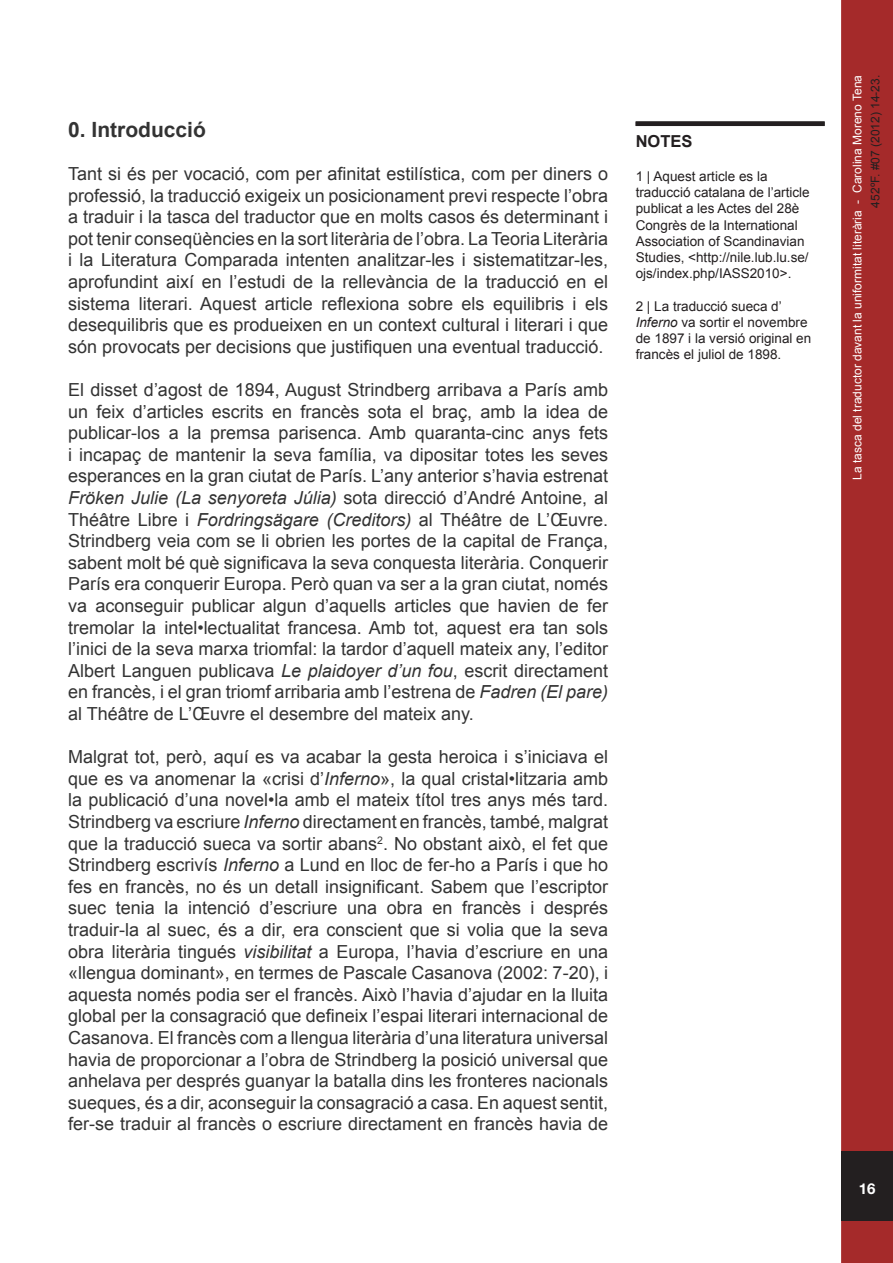
<style>
.page{position:relative;width:893px;height:1263px;background:#fff}
.page>*{position:absolute;margin:0;border:0;box-sizing:border-box;transform-origin:0 0}
.t1{font:700 21px "Arial";color:#333}
.t2{font:18px/21.6px "Arial";color:#333;text-align:justify}
.Estilo_de_párrafo_1{font:700 16.5px "Arial";color:#231f20}
.t3{font:700 15px "Helvetica Neue";color:#fff}
.Estilo_de_párrafo_1-2{font:13.5px/16.2px "Arial";color:#231f20}
.t4{font:12px "Arial";color:#fff}
.t5{font:12px "Arial";color:#231f20}
.s1{font-style:italic}
</style>
<div class="page">
<div style="left:843px;top:2px;width:48px;height:1259px;background:#a52a2a"></div>
<div style="left:841px;top:0;width:52px;height:1263px;border:3px solid #a52a2a"></div>
<div style="left:841px;top:1151px;width:52px;height:70px;background:#231f20"></div>
<div style="left:636px;top:121px;width:189px;height:5px;background:#231f20"></div>
<p class="t1" style="left:68px;top:115px;width:139px">0. Introducció</p>
<p class="t2" style="left:68px;top:163px;width:541px">Tant si és per vocació, com per afinitat estilística, com per diners o professió, la traducció exigeix un posicionament previ respecte l’obra a traduir i la tasca del traductor que en molts casos és determinant i pot tenir conseqüències en la sort literària de l’obra. La Teoria Literària i la Literatura Comparada intenten analitzar-les i sistematitzar-les, aprofundint així en l’estudi de la rellevància de la traducció en el sistema literari. Aquest article reflexiona sobre els equilibris i els desequilibris que es produeixen en un context cultural i literari i que són provocats per decisions que justifiquen una eventual traducció.</p>
<p class="t2" style="left:68px;top:379px;width:541px">El disset d’agost de 1894, August Strindberg arribava a París amb un feix d’articles escrits en francès sota el braç, amb la idea de publicar-los a la premsa parisenca. Amb quaranta-cinc anys fets i incapaç de mantenir la seva família, va dipositar totes les seves esperances en la gran ciutat de París. L’any anterior s’havia estrenat <span class="s1">Fröken Julie (La senyoreta Júlia)</span> sota direcció d’André Antoine, al Théâtre Libre i <span class="s1">Fordringsägare (Creditors)</span> al Théâtre de L’Œuvre.<br>Strindberg veia com se li obrien les portes de la capital de França, sabent molt bé què significava la seva conquesta literària. Conquerir París era conquerir Europa. Però quan va ser a la gran ciutat, només va aconseguir publicar algun d’aquells articles que havien de fer tremolar la intel•lectualitat francesa. Amb tot, aquest era tan sols l’inici de la seva marxa triomfal: la tardor d’aquell mateix any, l’editor Albert Languen publicava <span class="s1">Le plaidoyer d’un fou</span>, escrit directament en francès, i el gran triomf arribaria amb l’estrena de <span class="s1">Fadren (El pare) </span>al Théâtre de L’Œuvre el desembre del mateix any.</p>
<p class="t2" style="left:68px;top:746px;width:541px">Malgrat tot, però, aquí es va acabar la gesta heroica i s’iniciava el que es va anomenar la «crisi d’<span class="s1">Inferno</span>», la qual cristal•litzaria amb la publicació d’una novel•la amb el mateix títol tres anys més tard.<br>Strindberg va escriure <span class="s1">Inferno</span> directament en francès, també, malgrat que la traducció sueca va sortir abans<sup>2</sup>. No obstant això, el fet que Strindberg escrivís <span class="s1">Inferno</span> a Lund en lloc de fer-ho a París i que ho fes en francès, no és un detall insignificant. Sabem que l’escriptor suec tenia la intenció d’escriure una obra en francès i després traduir-la al suec, és a dir, era conscient que si volia que la seva obra literària tingués <span class="s1">visibilitat</span> a Europa, l’havia d’escriure en una «llengua dominant», en termes de Pascale Casanova (2002: 7-20), i aquesta només podia ser el francès. Això l’havia d’ajudar en la lluita global per la consagració que defineix l’espai literari internacional de Casanova. El francès com a llengua literària d’una literatura universal havia de proporcionar a l’obra de Strindberg la posició universal que anhelava per després guanyar la batalla dins les fronteres nacionals sueques, és a dir, aconseguir la consagració a casa. En aquest sentit, fer-se traduir al francès o escriure directament en francès havia de</p>
<p class="Estilo_de_párrafo_1" style="left:636px;top:130px;width:58px">NOTES</p>
<p class="Estilo_de_párrafo_1-2" style="left:636px;top:168px;width:176px">1 | Aquest article es la traducció catalana de l’article publicat a les Actes del 28è<br>Congrès de la International<br>Association of Scandinavian<br>Studies, &lt;http://nile.lub.lu.se/ ojs/index.php/IASS2010&gt;.</p>
<p class="Estilo_de_párrafo_1-2" style="left:636px;top:298px;width:177px">2 | La traducció sueca d’<br><span class="s1">Inferno</span> va sortir el novembre de 1897 i la versió original en francès el juliol de 1898.</p>
<p class="t4" style="left:850px;top:480px;width:406px;rotate:-90deg">La tasca del traductor davant la uniformitat literària - Carolina Moreno Tena</p>
<p class="t5" style="left:868px;top:207px;width:134px;rotate:-90deg">452ºF. #07 (2012) 14-23.</p>
<p class="t3" style="left:859px;top:1179px;width:18px">16</p>
</div>
